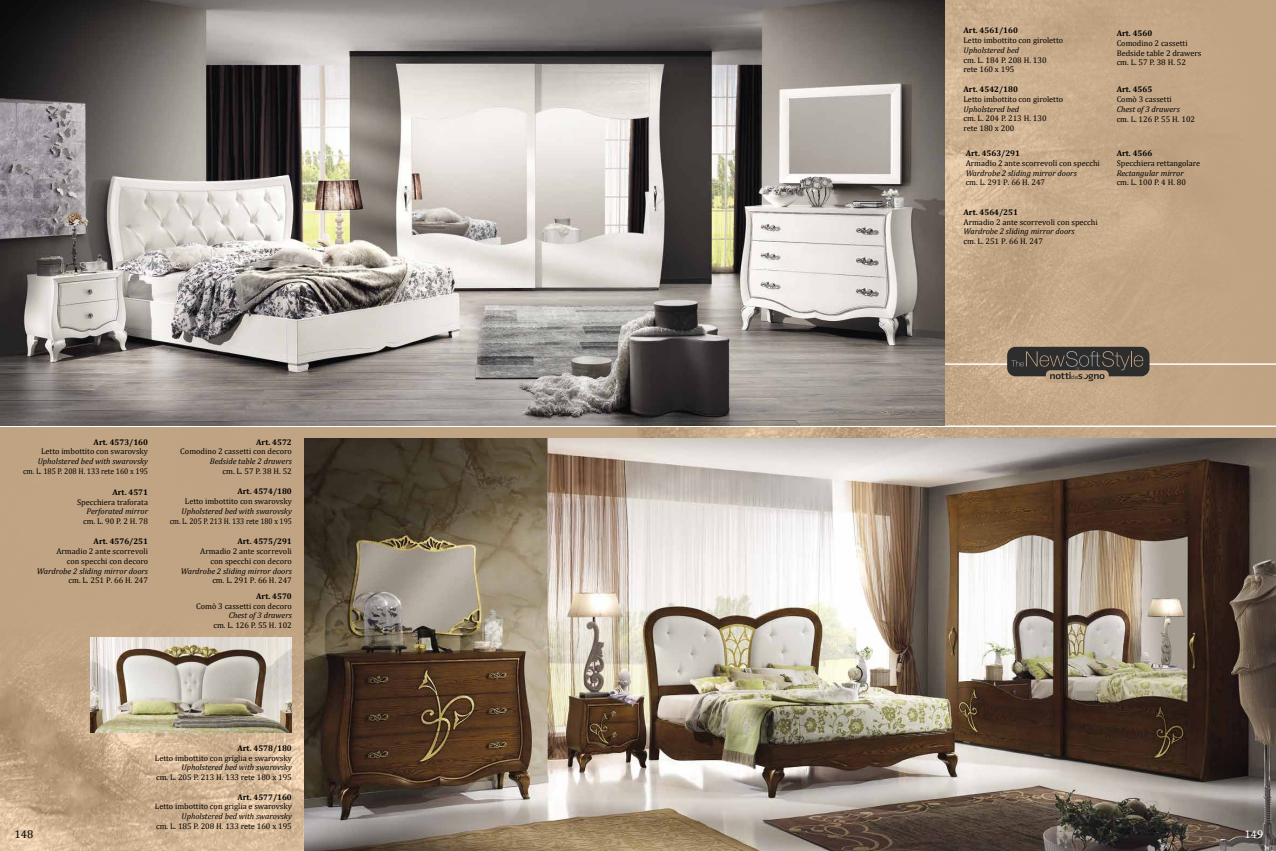
<style>
.page{position:relative;width:1276px;height:851px;background:#fff}
.page>*{position:absolute;margin:0;border:0;box-sizing:border-box;transform-origin:0 0}
.t1{font:11.25px "Cambria";color:#000}
.t2{font:11.25px "Cambria";color:#fff}
.t3{font:8.25px/9.8px "Cambria";color:#000}
.t4{font:italic 8.25px "Cambria";color:#000}
.t5{font:700 8.25px "Cambria";color:#000}
.t6{font:8.25px "Cambria";color:#000;scale:.92 1}
.t7{font:8.25px "Cambria";color:#000;scale:.9 1}
</style>
<div class="page">
<svg style="left:0;top:427px;width:638px;height:423px;background:#c4a786"></svg>
<div style="left:638px;top:0;width:638px;height:850px;background:#c1a483"></div>
<img style="left:304px;top:438px;width:972px;height:412px">
<img style="left:91px;top:637px;width:201px;height:94px">
<hr style="left:0;top:425px;width:1276px;height:2px;background:#fff">
<hr style="left:0;top:363px;width:1276px;height:2px;background:#fff">
<img style="left:0;top:0;width:944px;height:425px">
<div style="left:1007px;top:347px;width:142px;height:29px;background:#2e2d2e;border-radius:8px"></div>
<svg style="left:1011px;top:351px;width:132px;height:30px"></svg>
<p class="t5" style="left:963px;top:25px;width:56px">Art. 4561/160</p>
<p class="t3" style="left:963px;top:35px;width:101px">Letto imbottito con giroletto</p>
<p class="t4" style="left:963px;top:44px;width:57px">Upholstered bed</p>
<p class="t3" style="left:963px;top:55px;width:85px">cm. L. 184 P. 208 H. 130 rete 160 x 195</p>
<p class="t5" style="left:963px;top:84px;width:56px">Art. 4542/180</p>
<p class="t3" style="left:963px;top:94px;width:101px">Letto imbottito con giroletto</p>
<p class="t4" style="left:963px;top:103px;width:57px">Upholstered bed</p>
<p class="t3" style="left:963px;top:114px;width:85px">cm. L. 204 P. 213 H. 130 rete 180 x 200</p>
<p class="t5" style="left:965px;top:147px;width:56px">Art. 4563/291</p>
<p class="t3" style="left:965px;top:158px;width:136px">Armadio 2 ante scorrevoli con specchi</p>
<p class="t4" style="left:965px;top:167px;width:113px">Wardrobe 2 sliding mirror doors</p>
<p class="t3" style="left:965px;top:177px;width:81px">cm. L. 291 P. 66 H. 247</p>
<p class="t5" style="left:963px;top:206px;width:56px">Art. 4564/251</p>
<p class="t3" style="left:963px;top:217px;width:136px">Armadio 2 ante scorrevoli con specchi</p>
<p class="t4" style="left:963px;top:226px;width:113px">Wardrobe 2 sliding mirror doors</p>
<p class="t3" style="left:963px;top:236px;width:81px">cm. L. 251 P. 66 H. 247</p>
<p class="t5" style="left:1116px;top:28px;width:37px">Art. 4560</p>
<p class="t3" style="left:1116px;top:38px;width:86px">Comodino 2 cassetti<br>Bedside table 2 drawers cm. L. 57 P. 38 H. 52</p>
<p class="t5" style="left:1116px;top:84px;width:37px">Art. 4565</p>
<p class="t3" style="left:1116px;top:94px;width:57px">Comò 3 cassetti</p>
<p class="t4" style="left:1116px;top:103px;width:65px">Chest of 3 drawers</p>
<p class="t3" style="left:1116px;top:114px;width:80px">cm. L. 126 P. 55 H. 102</p>
<p class="t5" style="left:1116px;top:147px;width:37px">Art. 4566</p>
<p class="t3" style="left:1116px;top:158px;width:85px">Specchiera rettangolare</p>
<p class="t4" style="left:1116px;top:167px;width:69px">Rectangular mirror</p>
<p class="t3" style="left:1116px;top:177px;width:71px">cm. L. 100 P. 4 H. 80</p>
<p class="t5" style="left:94px;top:436px;width:56px">Art. 4573/160</p>
<p class="t3" style="left:41px;top:446px;width:108px">Letto imbottito con swarovsky</p>
<p class="t4" style="left:38px;top:455px;width:112px">Upholstered bed with swarovsky</p>
<p class="t6" style="left:23px;top:466px;width:137px">cm. L. 185 P. 208 H. 133 rete 160 x 195</p>
<p class="t5" style="left:256px;top:436px;width:37px">Art. 4572</p>
<p class="t3" style="left:180px;top:446px;width:113px">Comodino 2 cassetti con decoro</p>
<p class="t4" style="left:210px;top:455px;width:83px">Bedside table 2 drawers</p>
<p class="t3" style="left:222px;top:466px;width:71px">cm. L. 57 P. 38 H. 52</p>
<p class="t5" style="left:112px;top:486px;width:37px">Art. 4571</p>
<p class="t3" style="left:77px;top:496px;width:72px">Specchiera traforata</p>
<p class="t4" style="left:87px;top:505px;width:63px">Perforated mirror</p>
<p class="t3" style="left:83px;top:516px;width:66px">cm. L. 90 P. 2 H. 78</p>
<p class="t5" style="left:237px;top:485px;width:56px">Art. 4574/180</p>
<p class="t3" style="left:185px;top:496px;width:108px">Letto imbottito con swarovsky</p>
<p class="t4" style="left:181px;top:505px;width:112px">Upholstered bed with swarovsky</p>
<p class="t7" style="left:170px;top:516px;width:137px">cm. L. 205 P. 213 H. 133 rete 180 x 195</p>
<p class="t5" style="left:94px;top:535px;width:56px">Art. 4576/251</p>
<p class="t3" style="left:56px;top:546px;width:93px;text-align:right">Armadio 2 ante scorrevoli con specchi con decoro</p>
<p class="t4" style="left:37px;top:565px;width:113px">Wardrobe 2 sliding mirror doors</p>
<p class="t3" style="left:69px;top:575px;width:81px">cm. L. 251 P. 66 H. 247</p>
<p class="t5" style="left:237px;top:535px;width:56px">Art. 4575/291</p>
<p class="t3" style="left:200px;top:546px;width:93px;text-align:right">Armadio 2 ante scorrevoli con specchi con decoro</p>
<p class="t4" style="left:181px;top:565px;width:113px">Wardrobe 2 sliding mirror doors</p>
<p class="t3" style="left:212px;top:575px;width:81px">cm. L. 291 P. 66 H. 247</p>
<p class="t5" style="left:256px;top:590px;width:37px">Art. 4570</p>
<p class="t3" style="left:196px;top:601px;width:97px">Comò 3 cassetti con decoro</p>
<p class="t4" style="left:229px;top:609px;width:65px">Chest of 3 drawers</p>
<p class="t3" style="left:213px;top:620px;width:80px">cm. L. 126 P. 55 H. 102</p>
<p class="t5" style="left:237px;top:742px;width:56px">Art. 4578/180</p>
<p class="t3" style="left:155px;top:752px;width:138px">Letto imbottito con griglia e swarovsky</p>
<p class="t4" style="left:181px;top:761px;width:112px">Upholstered bed with swarovsky</p>
<p class="t3" style="left:156px;top:772px;width:137px">cm. L. 205 P. 213 H. 133 rete 180 x 195</p>
<p class="t5" style="left:237px;top:790px;width:56px">Art. 4577/160</p>
<p class="t3" style="left:155px;top:801px;width:138px">Letto imbottito con griglia e swarovsky</p>
<p class="t4" style="left:181px;top:810px;width:112px">Upholstered bed with swarovsky</p>
<p class="t3" style="left:156px;top:821px;width:137px">cm. L. 185 P. 208 H. 133 rete 160 x 195</p>
<h1 class="t1" style="left:15px;top:827px;width:20px">148</h1>
<h1 class="t2" style="left:1244px;top:827px;width:20px">149</h1>
</div>
